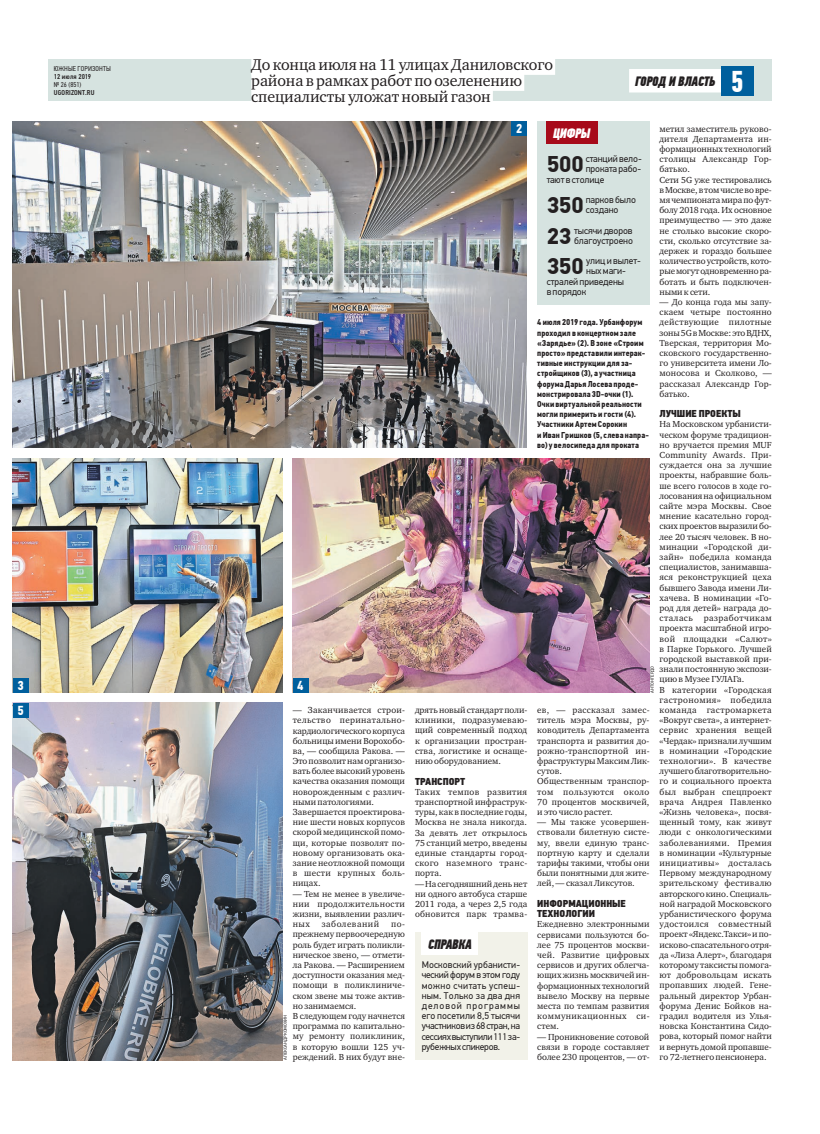
<style>
.page{position:relative;width:820px;height:1134px;background:#fff}
.page>*{position:absolute;margin:0;border:0;box-sizing:border-box;transform-origin:0 0}
.t1{font:700 22.7px "PF Din Text Pro";letter-spacing:-.01em;color:#231f20}
.t2{font:16px/16px "Charter ITC";letter-spacing:-.01em;color:#231f20}
.t3{font:italic 13.6px "PF Din Text Comp Pro X Black";letter-spacing:-.015em;color:#231f20}
.t4{font:italic 13.6px "PF Din Text Comp Pro X Black";letter-spacing:-.02em;color:#fff}
.t5{font:700 13px/25.1px "PF Din Text Cond Pro";color:#fff}
.t6{font:10px/10.2px "PF Din Text Cond Pro X Black";letter-spacing:-.005em;color:#231f20}
.t7{font:9.6px/10.2px "PF Din Text Pro";letter-spacing:-.01em;color:#231f20}
.t8{font:9px/10.2px "Charter ITC";letter-spacing:.005em;color:#231f20;text-align:justify}
.t9{font:9px "Charter ITC";letter-spacing:.05em;color:#231f20}
.t10{font:700 8.5px/10.2px "PF Din Text Cond Pro";letter-spacing:.015em;color:#231f20}
.t11{font:7px/8px "PF Din Text Cond Pro";letter-spacing:.02em;color:#231f20}
.t12{font:4.5px "PF Din Text Pro";color:#231f20}
.s1{font-weight:500}
.s2{font-family:"PF Din Text Comp Pro";font-weight:700;font-style:normal;font-size:30px;color:#fff}
</style>
<div class="page">
<div style="left:48px;top:60px;width:723px;height:41px;background:#d6e3e0"></div>
<div style="left:628px;top:69px;width:92px;height:23px;background:#fff"></div>
<div style="left:720px;top:66px;width:33px;height:29px;background:#005f9d"></div>
<div style="left:251px;top:57px;width:304px;height:18px;background:#fff"></div>
<div style="left:251px;top:73px;width:273px;height:18px;background:#fff"></div>
<div style="left:251px;top:89px;width:241px;height:18px;background:#fff"></div>
<div style="left:537px;top:121px;width:112px;height:184px;background:#d6e3e0"></div>
<div style="left:546px;top:122px;width:51px;height:22px;background:#a70a1a"></div>
<div style="left:415px;top:932px;width:112px;height:128px;background:#f2f2e9"></div>
<div style="left:421px;top:932px;width:57px;height:22px;background:#fff"></div>
<img style="left:13px;top:121px;width:513px;height:327px">
<img style="left:292px;top:458px;width:357px;height:235px">
<img style="left:13px;top:703px;width:269px;height:357px">
<div style="left:511px;top:121px;width:16px;height:15px;background:#005f9d"></div>
<div style="left:292px;top:678px;width:16px;height:15px;background:#005f9d"></div>
<img style="left:13px;top:458px;width:269px;height:234px">
<div style="left:13px;top:678px;width:15px;height:15px;background:#005f9d"></div>
<div style="left:13px;top:703px;width:15px;height:15px;background:#005f9d"></div>
<p class="t11" style="left:54px;top:65px;width:58px">ЮЖНЫЕ ГОРИЗОНТЫ<br><span class="s1">12 июля 2019<br></span>№ 26 (851)<br><span class="s1">UGORIZONT.RU</span></p>
<p class="t5" style="left:17px;top:674px;width:8px">3<br>5</p>
<p class="t2" style="left:251px;top:58px;width:303px">До конца июля на 11 улицах Даниловского района в рамках работ по озеленению специалисты уложат новый газон</p>
<p class="t3" style="left:634px;top:76px;width:110px">ГОРОД И ВЛАСТЬ <span class="s2">5</span></p>
<p class="t5" style="left:297px;top:674px;width:8px">4</p>
<p class="t8" style="left:292px;top:706px;width:114px;text-align:left">— Заканчивается строи&shy;тельство перинатально&shy;кардиологического корпуса больницы имени Ворохобо&shy;ва, — сообщила Ракова. —<br>Это позволит нам организо&shy;вать более высокий уровень качества оказания помощи новорожденным с различ&shy;ными патологиями.<br>Завершается проектирова&shy;ние шести новых корпусов скорой медицинской помо&shy;щи, которые позволят по&shy;новому организовать ока&shy;зание неотложной помощи в шести крупных боль&shy;ницах.</p>
<p class="t8" style="left:292px;top:889px;width:114px">— Тем не менее в увеличе&shy;нии продолжительности жизни, выявлении различ&shy;ных</p>
<p class="t9" style="left:322px;top:920px;width:59px">заболеваний</p>
<p class="t8" style="left:292px;top:920px;width:114px;text-align:left;text-indent:98px">по&shy;прежнему первоочередную роль будет играть поликли&shy;ническое звено, — отмети&shy;ла Ракова. — Расширением доступности оказания мед&shy;помощи в поликлиниче&shy;ском звене мы тоже актив&shy;но занимаемся.<br>В следующем году начнется программа по капитально&shy;му ремонту поликлиник, в которую вошли 125 уч&shy;реждений. В них будут вне-</p>
<p class="t12" style="left:283px;top:1060px;width:47px;rotate:-90deg">АЛЕКСАНДР КОЖОХИН</p>
<p class="t5" style="left:516px;top:118px;width:8px">2</p>
<p class="t8" style="left:415px;top:705px;width:114px">дрять новый стандарт поли&shy;клиники, подразумеваю&shy;щий современный подход к организации простран&shy;ства, логистике и оснаще&shy;нию оборудованием.</p>
<p class="t6" style="left:415px;top:777px;width:52px">ТРАНСПОРТ</p>
<p class="t8" style="left:415px;top:787px;width:114px">Таких темпов развития транспортной инфраструк&shy;туры, как в последние годы, Москва не знала никогда.<br>За девять лет открылось 75 станций метро, введены единые стандарты город&shy;ского наземного транс&shy;порта.</p>
<p class="t8" style="left:415px;top:879px;width:114px">— На сегодняшний день нет ни одного автобуса старше 2011 года, а через 2,5 года обновится парк трамва-</p>
<p class="t3" style="left:428px;top:938px;width:45px">СПРАВКА</p>
<p class="t7" style="left:421px;top:961px;width:100px;text-align:justify">Московский урбанисти&shy;ческийфорумв этомгоду можно считать успеш&shy;ным. Только за два дня деловой программы его посетили 8,5 тысячи участниковиз 68 стран, на сессияхвыступили 111 за&shy;рубежныхспикеров.</p>
<p class="t8" style="left:659px;top:124px;width:114px;text-align:left">метил заместитель руково&shy;дителя Департамента ин&shy;формационных технологий столицы Александр Гор&shy;батько.<br>Сети 5G уже тестировались в Москве, в том числе во вре&shy;мя чемпионата мира по фут&shy;болу 2018 года. Их основное преимущество — это даже не столько высокие скоро&shy;сти, сколько отсутствие за&shy;держек и гораздо большее количество устройств, кото&shy;рые могут одновременно ра&shy;ботать и быть подключен&shy;ными к сети.</p>
<p class="t8" style="left:659px;top:298px;width:114px">— До конца года мы запу&shy;скаем четыре постоянно действующие пилотные зоны 5G в Москве: это ВДНХ, Тверская, территория Мо&shy;сковского государственно&shy;го университета имени Ло&shy;моносова и Сколково, — рассказал Александр Гор&shy;батько.</p>
<p class="t6" style="left:659px;top:410px;width:83px">ЛУЧШИЕ ПРОЕКТЫ</p>
<p class="t8" style="left:659px;top:420px;width:114px;text-align:left">На Московском урбанисти&shy;ческом форуме традицион&shy;но вручается премия MUF<br>Community Awards. При&shy;суждается она за лучшие проекты, набравшие боль&shy;ше всего голосов в ходе го&shy;лосования на официальном сайте мэра Москвы. Свое мнение касательно город&shy;ских проектов выразили бо&shy;лее 20 тысяч человек. В но&shy;минации «Городской ди&shy;зайн» победила команда специалистов, занимавша&shy;яся реконструкцией цеха бывшего Завода имени Ли&shy;хачева. В номинации «Го&shy;род для детей» награда до&shy;сталась разработчикам проекта масштабной игро&shy;вой площадки «Салют» в Парке Горь кого. Лучшей городской выставкой при&shy;знали постоянную экспози&shy;цию в Музее ГУЛАГа.<br>В категории «Городская гастроно мия» победила коман да гастромаркета «Вокруг света», а интернет&shy;сервис хранения вещей «Чердак» признали лучшим в номинации «Городские технологии». В качестве лучшего благотворительно&shy;го и социального проекта был выбран спецпроект врача Андрея Павленко «Жизнь человека», посвя&shy;щенный тому, как живут люди с онкологическими заболеваниями. Премия в номинации «Культурные инициативы» досталась<br>Первому международному зрительскому фестивалю авторского кино. Специаль&shy;ной наградой Московского урбанистического форума удостоился совместный проект «Яндекс.Такси» и по&shy;исково-спасательного отря&shy;да «Лиза Алерт», благодаря которому таксисты помога&shy;ют добровольцам искать пропавших людей. Гене&shy;ральный директор Урбан&shy;форума Денис Бойков на&shy;градил водителя из Улья&shy;новска Константина Сидо&shy;рова, который помог найти и вернуть домой пропавше&shy;го 72-летнего пенсионера.</p>
<p class="t4" style="left:553px;top:128px;width:39px">ЦИФРЫ</p>
<p class="t1" style="left:546px;top:155px;width:39px">500</p>
<p class="t7" style="left:585px;top:155px;width:58px">станций вело-</p>
<p class="t7" style="left:585px;top:165px;width:57px">проката рабо-</p>
<p class="t7" style="left:546px;top:175px;width:59px">таютв столице</p>
<p class="t1" style="left:546px;top:196px;width:39px">350</p>
<p class="t7" style="left:585px;top:196px;width:52px">парков было создано</p>
<p class="t1" style="left:546px;top:227px;width:26px">23</p>
<p class="t7" style="left:574px;top:226px;width:60px">тысячидворов благоустроено</p>
<p class="t1" style="left:546px;top:257px;width:39px">350</p>
<p class="t7" style="left:586px;top:257px;width:56px">улици вылет-</p>
<p class="t7" style="left:586px;top:267px;width:41px">ныхмаги-</p>
<p class="t7" style="left:546px;top:277px;width:79px">стралей приведены</p>
<p class="t7" style="left:546px;top:287px;width:41px">в порядок</p>
<p class="t10" style="left:537px;top:318px;width:113px">4 июля 2019 года. Урбанфорум проходилв концертном зале «Зарядье» (2). В зоне «Строим просто» представили интерак&shy;тивные инструкции для за&shy;стройщиков (3), а участница форумаДарья Лосева проде&shy;монстрировала 3D-очки (1).<br>Очки виртуальной реальности могли примеритьи гости (4).<br>Участники Артем Сорокин<br>и Иван Гришков (5, слева напра&shy;во) у велосипеда для проката</p>
<p class="t12" style="left:650px;top:693px;width:28px;rotate:-90deg">АНТОНГЕРДО</p>
<p class="t8" style="left:537px;top:706px;width:114px;text-align:left">ев, — рассказал замес&shy;титель мэра Москвы, ру&shy;ководитель Департамента транспорта и развития до&shy;рожно-транспортной ин&shy;фраструктуры Максим Лик&shy;сутов.<br>Общественным транспор&shy;том пользуются около<br>70 процентов москвичей, и это число растет.</p>
<p class="t8" style="left:537px;top:818px;width:114px">— Мы также усовершен&shy;ствовали билетную систе&shy;му, ввели единую транс&shy;портную карту и сделали тарифы такими, чтобы они были понятными для жите&shy;лей, — сказал Ликсутов.</p>
<p class="t6" style="left:537px;top:899px;width:90px">ИНФОРМАЦИОННЫЕ<br>ТЕХНОЛОГИИ</p>
<p class="t8" style="left:537px;top:920px;width:114px">Ежедневно электронными сервисами пользуются бо&shy;лее 75 процентов москви&shy;чей. Развитие цифровых сервисов и других облегча&shy;ющих жизнь москвичей ин&shy;формационных технологий вывело Москву на первые места по темпам развития коммуникационных си&shy;стем.</p>
<p class="t8" style="left:537px;top:1032px;width:114px">— Проникновение сотовой связи в городе составляет более 230 процентов, — от-</p>
</div>
